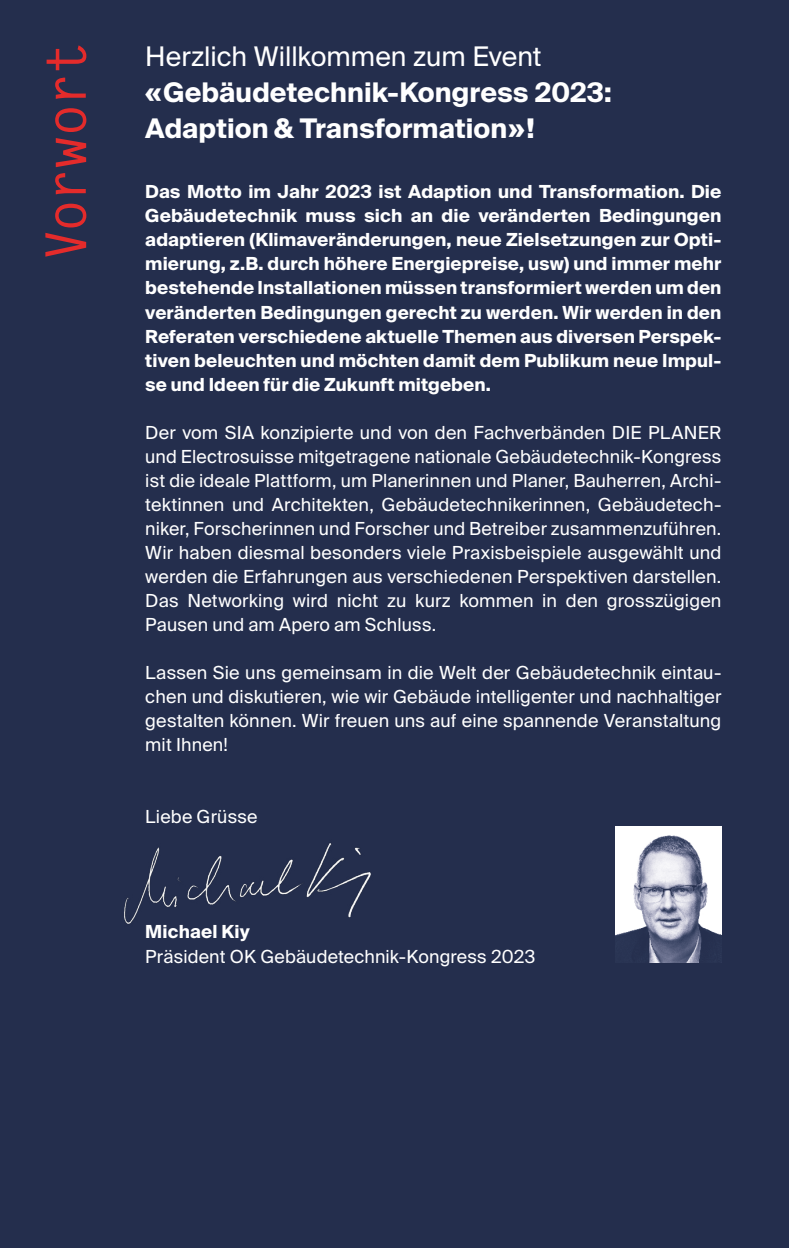
<style>
.page{position:relative;width:789px;height:1248px;background:#fff}
.page>*{position:absolute;margin:0;border:0;box-sizing:border-box;transform-origin:0 0}
.t1{font:700 27px/36px "Suisse Intl";letter-spacing:.005em;color:#fff}
.t2{font:27px "Suisse Intl";color:#fff}
.t3{font:18px/24px "Suisse Intl";letter-spacing:.01em;color:#fff;text-align:justify}
.t4{font:700 18px/24px "Suisse Intl";letter-spacing:.005em;color:#fff;text-align:justify}
</style>
<div class="page">
<div style="left:0;top:0;width:788px;height:1247px;background:#242e4d"></div>
<svg style="left:45px;top:45px;width:41px;height:212px"></svg>
<img style="left:615px;top:826px;width:106px;height:136px">
<img style="left:124px;top:843px;width:247px;height:81px">
<h1 class="t2" style="left:145px;top:41px;width:397px">Herzlich Willkommen zum Event</h1>
<h1 class="t1" style="left:145px;top:75px;width:467px">«Gebäudetechnik-Kongress 2023:<br>Adaption &amp; Transformation»!</h1>
<p class="t4" style="left:145px;top:180px;width:577px">Das Motto im Jahr 2023 ist Adaption und Transformation. Die Gebäudetechnik muss sich an die veränderten Bedingungen adaptieren (Klimaveränderungen, neue Zielsetzungen zur Opti&shy;mierung, z.B. durch höhere Energiepreise, usw) und immer mehr bestehende Installationen müssen transformiert werden um den veränderten Bedingungen gerecht zu werden. Wir werden in den Referaten verschiedene aktuelle Themen aus diversen Perspek&shy;tiven beleuchten und möchten damit dem Publikum neue Impul&shy;se und Ideen für die Zukunft mitgeben.</p>
<p class="t3" style="left:145px;top:420px;width:577px">Der vom SIA konzipierte und von den Fachverbänden DIE PLANER und Electrosuisse mitgetragene nationale Gebäudetechnik-Kongress ist die ideale Plattform, um Planerinnen und Planer, Bauherren, Archi&shy;tektinnen und Architekten, Gebäudetechnikerinnen, Gebäudetech&shy;niker, Forscherinnen und Forscher und Betreiber zusammenzuführen.<br>Wir haben diesmal besonders viele Praxisbeispiele ausgewählt und werden die Erfahrungen aus verschiedenen Perspektiven darstellen.<br>Das Networking wird nicht zu kurz kommen in den grosszügigen Pausen und am Apero am Schluss.</p>
<p class="t3" style="left:145px;top:660px;width:577px">Lassen Sie uns gemeinsam in die Welt der Gebäudetechnik eintau&shy;chen und diskutieren, wie wir Gebäude intelligenter und nachhaltiger gestalten können. Wir freuen uns auf eine spannende Veranstaltung mit Ihnen!</p>
<p class="t3" style="left:145px;top:804px;width:114px">Liebe Grüsse</p>
<p class="t4" style="left:145px;top:919px;width:106px">Michael Kiy</p>
<p class="t3" style="left:145px;top:944px;width:391px">Präsident OK Gebäudetechnik-Kongress 2023</p>
</div>
